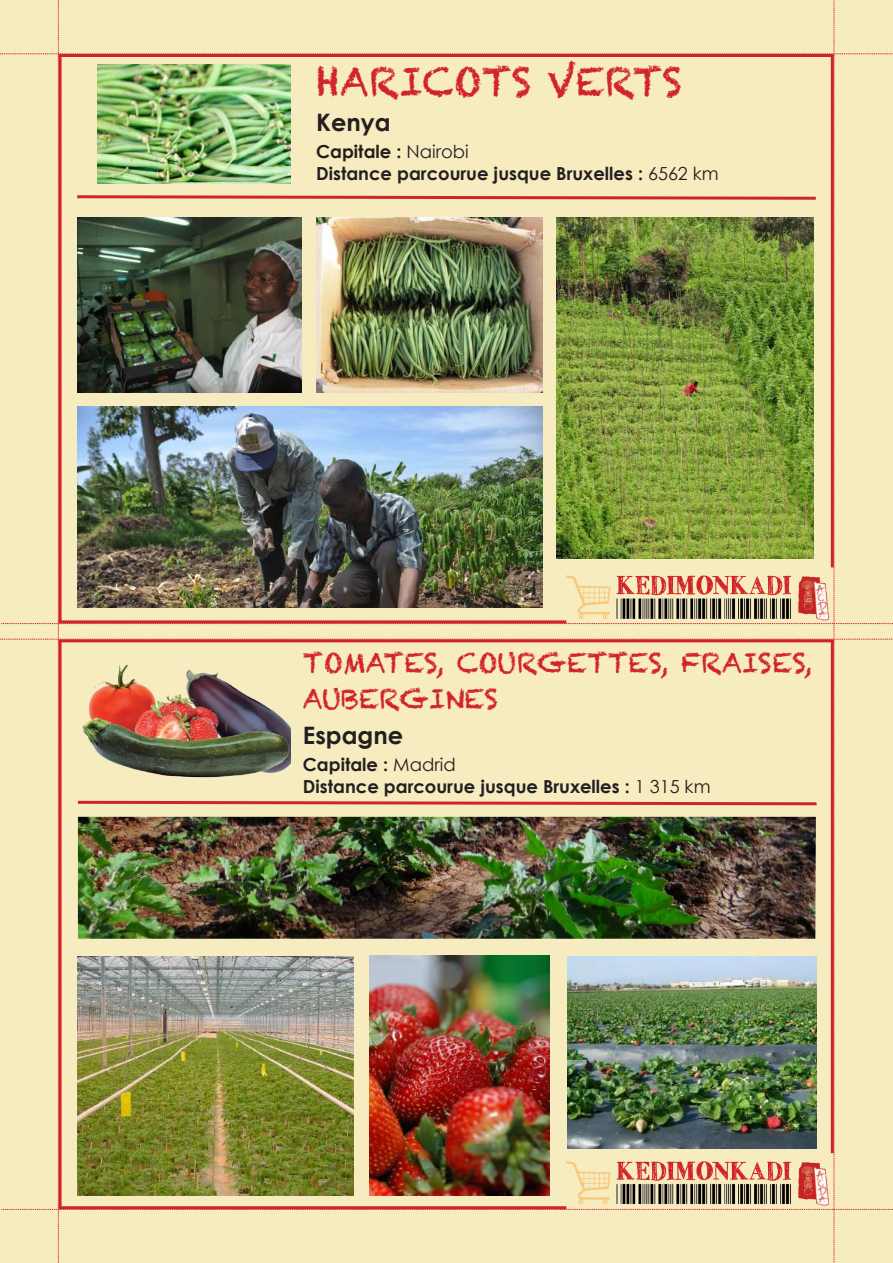
<style>
.page{position:relative;width:893px;height:1263px;background:#fff}
.page>*{position:absolute;margin:0;border:0;box-sizing:border-box;transform-origin:0 0}
.t1{font:39px "Chalkduster";color:#d1232a}
.t2{font:27px/36px "Chalkduster";color:#d1232a}
.t3{font:700 24px "Century Gothic";color:#231f20}
.t4{font:700 18px/21.6px "Century Gothic";color:#231f20}
.s1{font-weight:400}
</style>
<div class="page">
<img style="left:0;top:0;width:893px;height:1263px">
<img style="left:76px;top:656px;width:215px;height:127px">
<img style="left:78px;top:817px;width:738px;height:122px">
<img style="left:370px;top:956px;width:180px;height:240px">
<img style="left:78px;top:957px;width:276px;height:239px">
<img style="left:567px;top:956px;width:249px;height:193px">
<h1 class="t1" style="left:316px;top:59px;width:367px">HARICOTS VERTS</h1>
<h3 class="t3" style="left:316px;top:107px;width:76px">Kenya</h3>
<p class="t4" style="left:316px;top:140px;width:404px">Capitale : <span class="s1">Nairobi<br></span>Distance parcourue jusque Bruxelles : <span class="s1">6562 km</span></p>
<h2 class="t2" style="left:303px;top:645px;width:511px">TOMATES, COURGETTES, FRAISES,<br>AUBERGINES</h2>
<h3 class="t3" style="left:303px;top:720px;width:102px">Espagne</h3>
<p class="t4" style="left:303px;top:753px;width:409px">Capitale : <span class="s1">Madrid<br></span>Distance parcourue jusque Bruxelles : <span class="s1">1 315 km</span></p>
</div>
